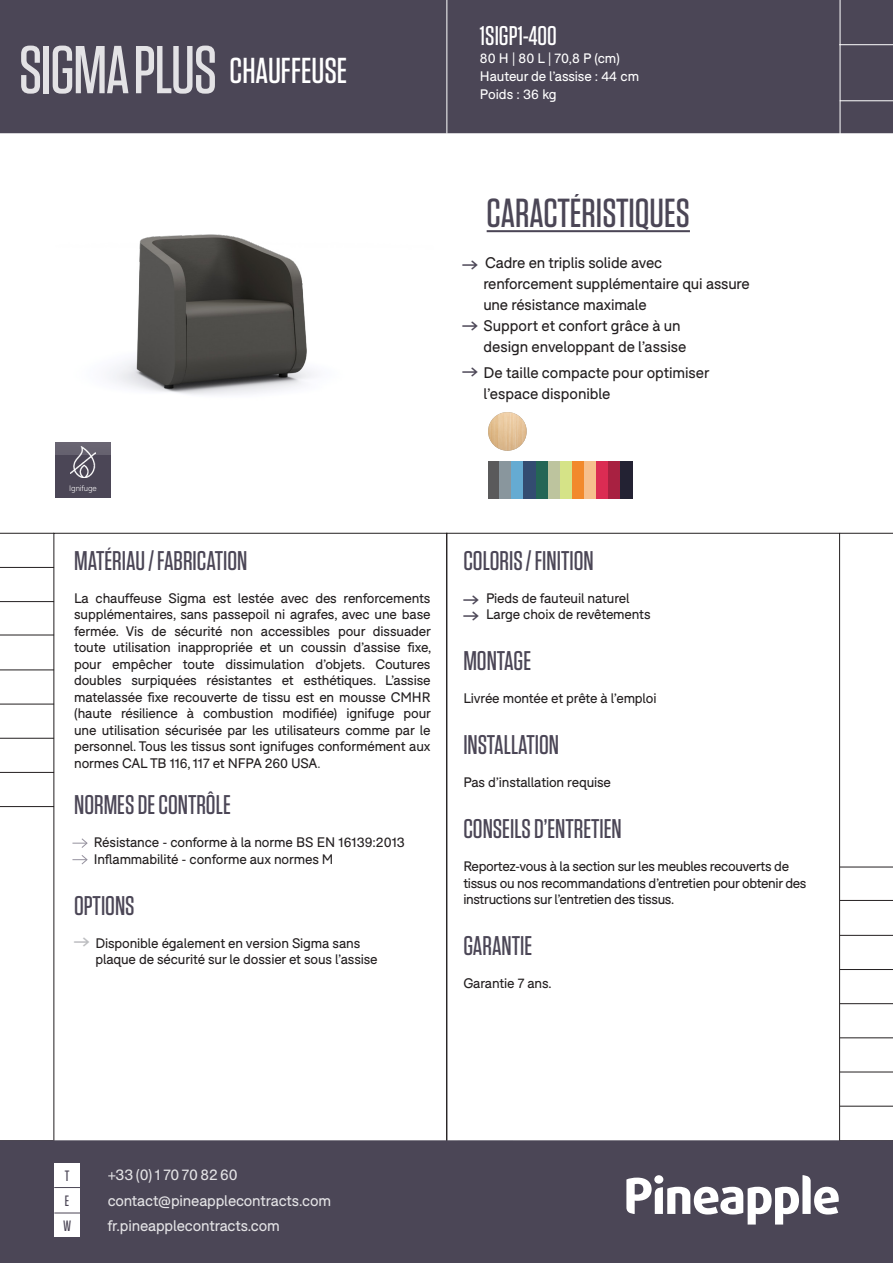
<style>
.page{position:relative;width:893px;height:1263px;background:#fff}
.page>*{position:absolute;margin:0;border:0;box-sizing:border-box;transform-origin:0 0}
.t1{font:500 67.5px "Tungsten";letter-spacing:-.02em;color:#fff}
.t2{font:500 40.5px "Tungsten";color:#4b4656}
.t3{font:500 36px "Tungsten";color:#fff}
.t4{font:500 27px "Tungsten";color:#4b4656}
.t5{font:500 27px "Tungsten";color:#fff}
.t6{font:15px/21px "F37 Bolton";letter-spacing:-.01em;color:#231f20}
.t7{font:15px/25.3px "F37 Bolton";letter-spacing:-.01em;color:#fff}
.t8{font:500 15px "Tungsten";color:#4b4656}
.FEATURES___OPTIONS_bullets{font:13.5px/16.5px "F37 Bolton";letter-spacing:-.01em;color:#231f20}
.t9{font:13.5px "F37 Bolton";letter-spacing:-.01em;color:#fff}
.t10{font:300 7.8px "F37 Bolton";letter-spacing:-.01em;color:#fff}
.s1{font-family:"Pinearrow";font-size:13.5px;color:#4b4656}
.s2{color:#4b4c4d}
.s3{font-family:"Pinearrow";color:#4b4656}
</style>
<div class="page">
<div style="left:1px;top:1px;width:891px;height:131px;background:#4b4656"></div>
<div style="left:0;top:0;width:893px;height:133px;border:2px solid #4b4656"></div>
<div style="left:1px;top:1141px;width:891px;height:121px;background:#4b4656"></div>
<div style="left:0;top:1140px;width:893px;height:123px;border:2px solid #4b4656"></div>
<hr style="left:840px;top:867px;width:53px;height:1px;background:#231f20">
<hr style="left:840px;top:1003px;width:53px;height:1px;background:#231f20">
<hr style="left:840px;top:935px;width:53px;height:1px;background:#231f20">
<hr style="left:840px;top:1072px;width:53px;height:1px;background:#231f20">
<hr style="left:840px;top:1037px;width:53px;height:1px;background:#231f20">
<hr style="left:840px;top:969px;width:53px;height:1px;background:#231f20">
<hr style="left:840px;top:1106px;width:53px;height:1px;background:#231f20">
<hr style="left:487px;top:230px;width:203px;height:2px;background:#4b4656">
<hr style="left:840px;top:900px;width:53px;height:1px;background:#231f20">
<svg style="left:626px;top:1175px;width:213px;height:49px"></svg>
<div style="left:654px;top:1175px;width:9px;height:9px;background:#fff;border-radius:50%"></div>
<div style="left:54px;top:1162px;width:26px;height:25px;background:#fff"></div>
<div style="left:54px;top:1187px;width:26px;height:25px;background:#fff"></div>
<svg style="left:54px;top:1187px;width:26px;height:1px"></svg>
<hr style="left:840px;top:533px;width:53px;height:1px;background:#231f20">
<hr style="left:840px;top:0;width:1px;height:135px;background:#fff">
<hr style="left:840px;top:100px;width:53px;height:1px;background:#fff">
<hr style="left:446px;top:0;width:1px;height:134px;background:#fff">
<svg style="left:72px;top:838px;width:16px;height:10px"></svg>
<hr style="left:0;top:601px;width:54px;height:1px;background:#231f20">
<hr style="left:0;top:738px;width:54px;height:1px;background:#231f20">
<hr style="left:0;top:669px;width:54px;height:1px;background:#231f20">
<hr style="left:0;top:533px;width:54px;height:1px;background:#231f20">
<hr style="left:0;top:806px;width:54px;height:1px;background:#231f20">
<hr style="left:0;top:772px;width:54px;height:1px;background:#231f20">
<hr style="left:0;top:704px;width:54px;height:1px;background:#231f20">
<hr style="left:0;top:567px;width:54px;height:1px;background:#231f20">
<hr style="left:0;top:635px;width:54px;height:1px;background:#231f20">
<div style="left:54px;top:1212px;width:26px;height:25px;background:#fff"></div>
<svg style="left:54px;top:1212px;width:26px;height:1px"></svg>
<svg style="left:72px;top:855px;width:16px;height:10px"></svg>
<div style="left:488px;top:462px;width:12px;height:37px;background:#5a5a5b"></div>
<div style="left:536px;top:462px;width:12px;height:37px;background:#246655"></div>
<div style="left:548px;top:462px;width:12px;height:37px;background:#bdc49e"></div>
<div style="left:500px;top:462px;width:12px;height:37px;background:#89969d"></div>
<div style="left:512px;top:462px;width:12px;height:37px;background:#65abd2"></div>
<div style="left:524px;top:462px;width:12px;height:37px;background:#334c71"></div>
<div style="left:560px;top:462px;width:12px;height:37px;background:#d5e387"></div>
<div style="left:572px;top:462px;width:12px;height:37px;background:#f2892c"></div>
<div style="left:584px;top:462px;width:12px;height:37px;background:#f6bf8d"></div>
<div style="left:596px;top:462px;width:12px;height:37px;background:#db2c53"></div>
<div style="left:608px;top:462px;width:13px;height:37px;background:#a82141"></div>
<div style="left:621px;top:462px;width:12px;height:37px;background:#232233"></div>
<div style="left:55px;top:442px;width:56px;height:56px;background:#4b4656"></div>
<img style="left:71px;top:455px;width:24px;height:22px">
<img style="left:55px;top:234px;width:259px;height:221px">
<img style="left:488px;top:412px;width:39px;height:39px;border-radius:19px">
<hr style="left:839px;top:44px;width:54px;height:1px;background:#fff">
<h1 class="t1" style="left:19px;top:35px;width:200px">SIGMA PLUS</h1>
<p class="t3" style="left:230px;top:52px;width:119px">CHAUFFEUSE</p>
<p class="t5" style="left:480px;top:21px;width:78px">1SIGP1-400</p>
<p class="t9" style="left:480px;top:50px;width:141px">80 H | 80 L | 70,8 P (cm)</p>
<p class="t9" style="left:480px;top:68px;width:161px">Hauteur de l’assise : 44 cm</p>
<p class="t9" style="left:480px;top:86px;width:78px">Poids : 36 kg</p>
<p class="t2" style="left:487px;top:192px;width:205px">CARACTÉRISTIQUES</p>
<p class="t6" style="left:462px;top:252px;width:201px"><span class="s1">A</span> Cadre en triplis solide avec</p>
<p class="t6" style="left:483px;top:273px;width:268px">renforcement supplémentaire qui assure</p>
<p class="t6" style="left:483px;top:294px;width:165px">une résistance maximale</p>
<p class="t6" style="left:462px;top:315px;width:220px"><span class="s1">A</span>Support et confort grâce à un</p>
<p class="t6" style="left:484px;top:336px;width:204px">design enveloppant de l’assise</p>
<p class="t6" style="left:484px;top:362px;width:227px;text-indent:-21px"><span class="s1">A</span>De taille compacte pour optimiser l’espace disponible</p>
<p class="t10" style="left:69px;top:483px;width:29px">Ignifuge</p>
<p class="t4" style="left:74px;top:546px;width:175px">MATÉRIAU / FABRICATION</p>
<p class="FEATURES___OPTIONS_bullets" style="left:74px;top:590px;width:359px;text-align:justify">La chauffeuse Sigma est lestée avec des renforcements supplémentaires, sans passepoil ni agrafes, avec une base fermée. Vis de sécurité non accessibles pour dissuader toute utilisation inappropriée et un coussin d’assise fixe, pour empêcher toute dissimulation d’objets. Coutures doubles surpiquées résistantes et esthétiques. L’assise matelassée fixe recouverte de tissu est en mousse CMHR (haute résilience à combustion modifiée) ignifuge pour une utilisation sécurisée par les utilisateurs comme par le personnel. Tous les tissus sont ignifuges conformément aux normes CAL TB 116, 117 et NFPA 260 USA<span class="s2">.</span></p>
<p class="t4" style="left:74px;top:791px;width:158px">NORMES DE CONTRÔLE</p>
<p class="FEATURES___OPTIONS_bullets" style="left:94px;top:834px;width:313px">Résistance - conforme à la norme BS EN 16139:2013</p>
<p class="FEATURES___OPTIONS_bullets" style="left:94px;top:851px;width:241px">Inflammabilité - conforme aux normes M</p>
<p class="t4" style="left:74px;top:891px;width:62px">OPTIONS</p>
<p class="FEATURES___OPTIONS_bullets" style="left:95px;top:935px;width:284px;text-indent:-21px"><sup>A</sup>Disponible également en version Sigma sans plaque de sécurité sur le dossier et sous l’assise</p>
<p class="t4" style="left:463px;top:546px;width:132px">COLORIS / FINITION</p>
<p class="FEATURES___OPTIONS_bullets" style="left:463px;top:590px;width:168px"><span class="s3">A</span> Pieds de fauteuil naturel</p>
<p class="FEATURES___OPTIONS_bullets" style="left:463px;top:606px;width:189px"><span class="s3">A</span> Large choix de revêtements</p>
<p class="t4" style="left:463px;top:647px;width:69px">MONTAGE</p>
<p class="FEATURES___OPTIONS_bullets" style="left:463px;top:690px;width:195px">Livrée montée et prête à l’emploi</p>
<p class="t4" style="left:463px;top:731px;width:97px">INSTALLATION</p>
<p class="FEATURES___OPTIONS_bullets" style="left:463px;top:774px;width:149px">Pas d’installation requise</p>
<p class="t4" style="left:463px;top:815px;width:160px">CONSEILS D’ENTRETIEN</p>
<p class="FEATURES___OPTIONS_bullets" style="left:463px;top:858px;width:345px">Reportez-vous à la section sur les meubles recouverts de tissus ou nos recommandations d’entretien pour obtenir des instructions sur l’entretien des tissus.</p>
<p class="t4" style="left:463px;top:932px;width:70px">GARANTIE</p>
<p class="FEATURES___OPTIONS_bullets" style="left:463px;top:975px;width:90px">Garantie 7 ans.</p>
<p class="t8" style="left:65px;top:1168px;width:6px">T</p>
<p class="t8" style="left:65px;top:1193px;width:6px">E</p>
<p class="t8" style="left:63px;top:1218px;width:10px">W</p>
<p class="t7" style="left:107px;top:1162px;width:225px">+33 (0) 1 70 70 82 60 contact@pineapplecontracts.com fr.pineapplecontracts.com</p>
</div>
